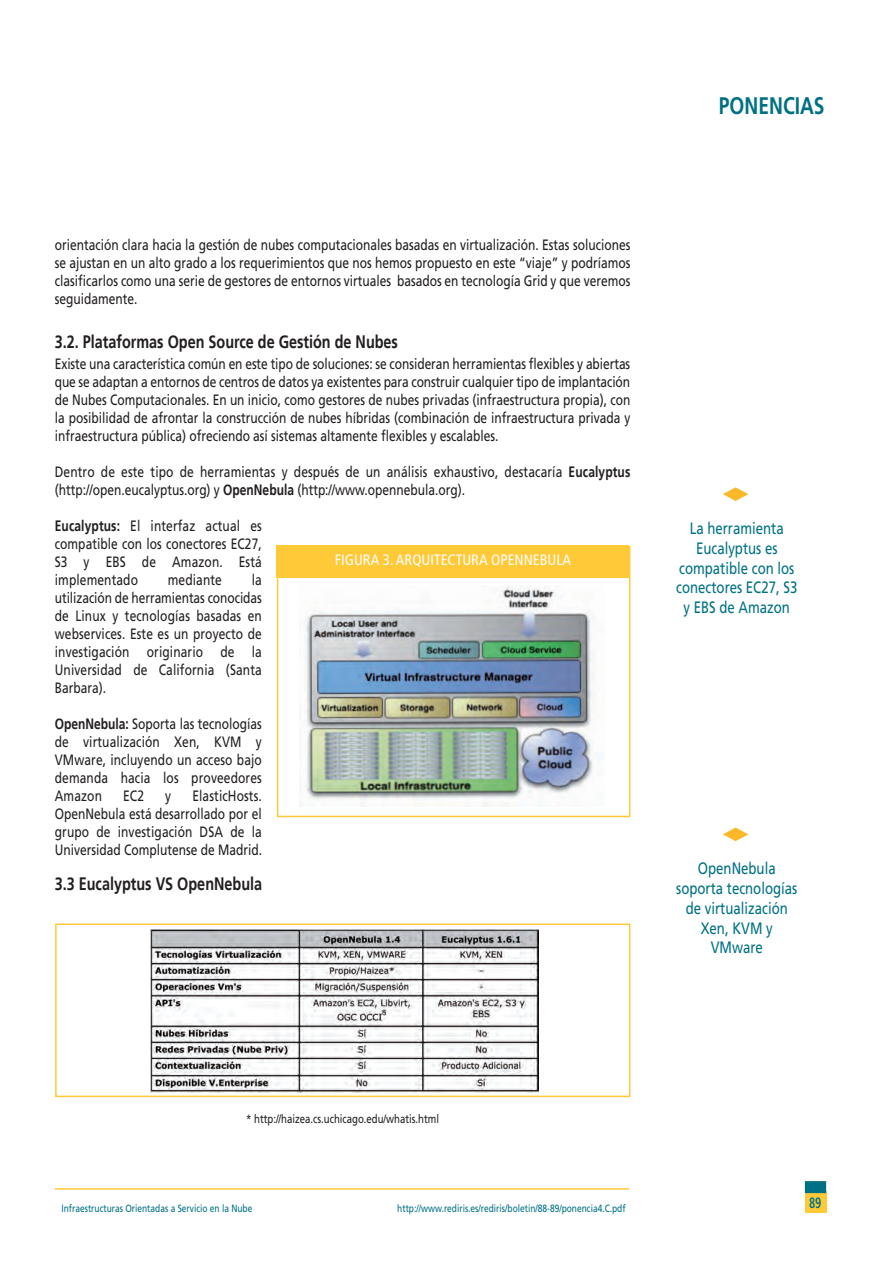
<style>
.page{position:relative;width:895px;height:1264px;background:#fff}
.page>*{position:absolute;margin:0;border:0;box-sizing:border-box;transform-origin:0 0}
.t1{font:700 24px "Frutiger LT Std";color:#007184;scale:.8 1}
.t2{font:700 18px "Frutiger LT";color:#231f20;scale:.8 1}
.t3{font:16.5px/19.8px "Frutiger LT Std";color:#007184;text-align:center;scale:.8 1}
.t4{font:15px/18px "Frutiger";letter-spacing:.01em;color:#231f20;text-align:justify;scale:.8 1}
.t5{font:condensed 15px "Frutiger LT Std";color:#fff}
.t6{font:700 condensed 15px "Frutiger LT Std";color:#007184;scale:.8 1}
.t7{font:12px "Frutiger";color:#231f20;scale:.8 1}
.t8{font:10.5px "Frutiger LT Std";color:#007184;scale:.8 1}
.s1{font-family:"Frutiger LT";font-weight:700}
</style>
<div class="page">
<div style="left:804px;top:1191px;width:22px;height:22px;background:#ffc938"></div>
<div style="left:804px;top:1181px;width:22px;height:12px;background:#007184"></div>
<hr style="left:55px;top:1188px;width:574px;height:2px;background:#ffc938">
<svg style="left:723px;top:487px;width:25px;height:14px"></svg>
<svg style="left:723px;top:827px;width:25px;height:14px"></svg>
<img style="left:299px;top:586px;width:301px;height:221px">
<div style="left:277px;top:546px;width:353px;height:271px;border:2px solid #ffc938"></div>
<div style="left:276px;top:546px;width:353px;height:32px;background:#ffc938"></div>
<img style="left:150px;top:929px;width:388px;height:163px">
<div style="left:55px;top:923px;width:575px;height:174px;border:2px solid #ffc938"></div>
<h1 class="t1" style="left:719px;top:96px;width:134px">PONENCIAS</h1>
<p class="t4" style="left:55px;top:237px;width:721px">orientación clara hacia la gestión de nubes computacionales basadas en virtualización. Estas soluciones se ajustan en un alto grado a los requerimientos que nos hemos propuesto en este “viaje” y podríamos clasificarlos como una serie de gestores de entornos virtuales basados en tecnología Grid y que veremos seguidamente.</p>
<p class="t2" style="left:55px;top:331px;width:430px">3.2. Plataformas Open Source de Gestión de Nubes</p>
<p class="t4" style="left:55px;top:356px;width:721px">Existe una característica común en este tipo de soluciones: se consideran herramientas flexibles y abiertas que se adaptan a entornos de centros de datos ya existentes para construir cualquier tipo de implantación de Nubes Computacionales. En un inicio, como gestores de nubes privadas (infraestructura propia), con la posibilidad de afrontar la construcción de nubes híbridas (combinación de infraestructura privada y infraestructura pública) ofreciendo así sistemas altamente flexibles y escalables.</p>
<p class="t4" style="left:55px;top:464px;width:721px">Dentro de este tipo de herramientas y después de un análisis exhaustivo, destacaría <span class="s1">Eucalyptus </span>(http://open.eucalyptus.org) y <span class="s1">OpenNebula</span> (http://www.opennebula.org).</p>
<p class="t4" style="left:55px;top:518px;width:260px"><span class="s1">Eucalyptus:</span> El interfaz actual es compatible con los conectores EC27, S3 y EBS de Amazon. Está implementado</p>
<p class="t5" style="left:335px;top:554px;width:238px">FIGURA 3. ARQUITECTURA OPENNEBULA</p>
<p class="t4" style="left:55px;top:572px;width:260px;text-indent:197px">la utilización de herramientas conocidas de Linux y tecnologías basadas en webservices. Este es un proyecto de investigación originario de la Universidad de California (Santa Barbara).</p>
<p class="t4" style="left:55px;top:716px;width:260px"><span class="s1">OpenNebula:</span> Soporta las tecnologías de virtualización Xen, KVM y VMware, incluyendo un acceso bajo demanda hacia los proveedores Amazon</p>
<p class="t4" style="left:168px;top:572px;width:69px">mediante</p>
<p class="t4" style="left:55px;top:788px;width:260px;text-indent:138px">ElasticHosts.<br>OpenNebula está desarrollado por el grupo de investigación DSA de la Universidad Complutense de Madrid.</p>
<p class="t2" style="left:55px;top:873px;width:261px">3.3 Eucalyptus VS OpenNebula</p>
<p class="t4" style="left:123px;top:788px;width:28px">EC2</p>
<p class="t4" style="left:165px;top:788px;width:9px">y</p>
<p class="t3" style="left:676px;top:520px;width:153px">La herramienta<br>Eucalyptus es compatible con los conectores EC27, S3 y EBS de Amazon</p>
<p class="t3" style="left:676px;top:860px;width:153px">OpenNebula soporta tecnologías de virtualización<br>Xen, KVM y<br>VMware</p>
<p class="t7" style="left:246px;top:1114px;width:243px">* http://haizea.cs.uchicago.edu/whatis.html</p>
<p class="t8" style="left:61px;top:1204px;width:240px">Infraestructuras Orientadas a Servicio en la Nube</p>
<p class="t8" style="left:397px;top:1204px;width:287px">http://www.rediris.es/rediris/boletin/88-89/ponencia4.C.pdf</p>
<p class="t6" style="left:809px;top:1196px;width:17px">89</p>
</div>
